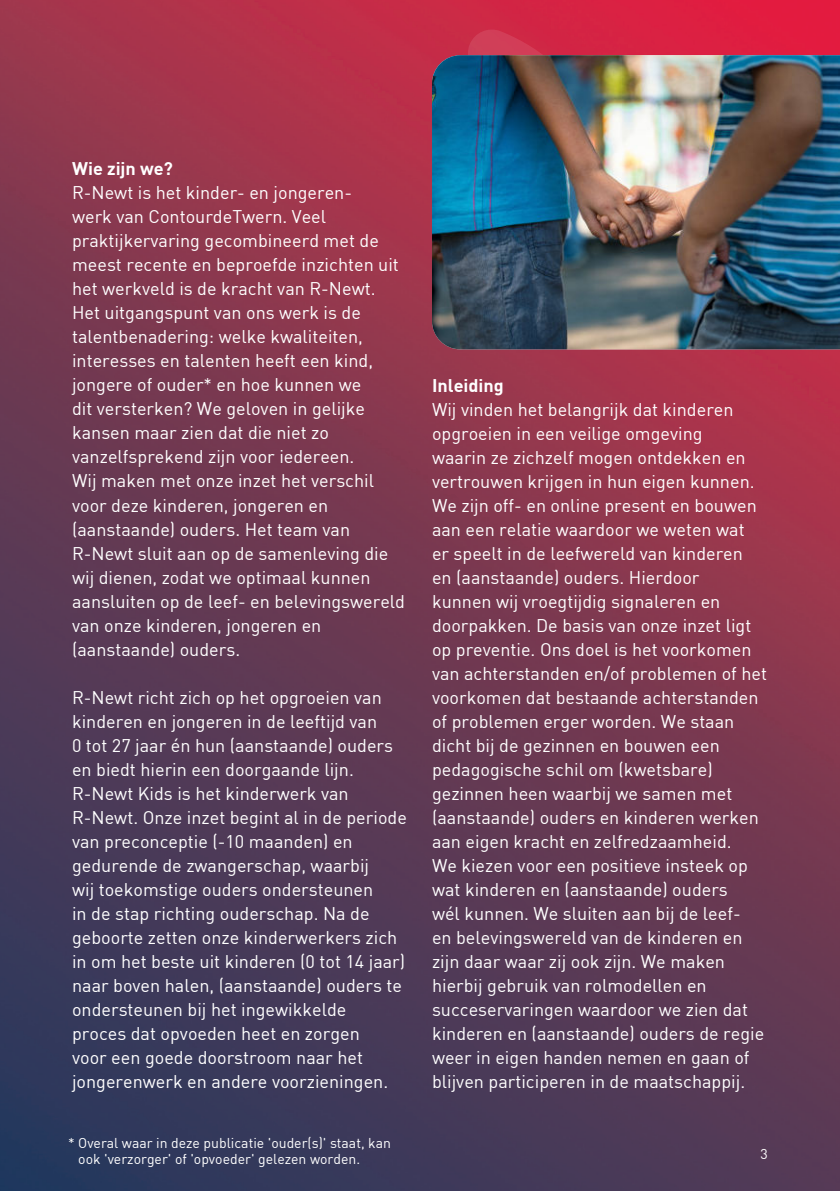
<style>
.page{position:relative;width:840px;height:1191px;background:#fff}
.page>*{position:absolute;margin:0;border:0;box-sizing:border-box;transform-origin:0 0}
.t1{font:18px/24px "Dinreg";color:#fff}
.t2{font:18px "Dinbol";color:#fff}
.t3{font:14px/16px "Dinreg";color:#fff}
</style>
<div class="page">
<img style="left:0;top:0;width:839px;height:1191px">
<svg style="left:464px;top:26px;width:351px;height:29px;background:#d72445"></svg>
<img style="left:432px;top:55px;width:407px;height:294px">
<p class="t2" style="left:72px;top:161px;width:102px">Wie zijn we?</p>
<p class="t1" style="left:72px;top:182px;width:334px">R-Newt is het kinder- en jongeren-<br>werk van ContourdeTwern. Veel praktijkervaring gecombineerd met de meest recente en beproefde inzichten uit het werkveld is de kracht van R-Newt.<br>Het uitgangspunt van ons werk is de talentbenadering: welke kwaliteiten, interesses en talenten heeft een kind, jongere of ouder* en hoe kunnen we<br>dit versterken? We geloven in gelijke kansen maar zien dat die niet zo vanzelfsprekend zijn voor iedereen.<br>Wij maken met onze inzet het verschil voor deze kinderen, jongeren en (aanstaande) ouders. Het team van R-Newt sluit aan op de samenleving die wij dienen, zodat we optimaal kunnen aansluiten op de leef- en belevingswereld van onze kinderen, jongeren en (aanstaande) ouders.</p>
<p class="t1" style="left:72px;top:686px;width:336px">R-Newt richt zich op het opgroeien van kinderen en jongeren in de leeftijd van<br>0 tot 27 jaar én hun (aanstaande) ouders en biedt hierin een doorgaande lijn.<br>R-Newt Kids is het kinderwerk van R-Newt. Onze inzet begint al in de periode van preconceptie (-10 maanden) en gedurende de zwangerschap, waarbij<br>wij toekomstige ouders ondersteunen<br>in de stap richting ouderschap. Na de geboorte zetten onze kinderwerkers zich in om het beste uit kinderen (0 tot 14 jaar) naar boven halen, (aanstaande) ouders te ondersteunen bij het ingewikkelde<br>proces dat opvoeden heet en zorgen<br>voor een goede doorstroom naar het jongerenwerk en andere voorzieningen.</p>
<p class="t3" style="left:78px;top:1136px;width:314px;text-indent:-10px">* Overal waar in deze publicatie 'ouder(s)' staat, kan ook 'verzorger' of 'opvoeder' gelezen worden.</p>
<p class="t2" style="left:432px;top:377px;width:73px">Inleiding</p>
<p class="t1" style="left:432px;top:398px;width:336px">Wij vinden het belangrijk dat kinderen opgroeien in een veilige omgeving<br>waarin ze zichzelf mogen ontdekken en vertrouwen krijgen in hun eigen kunnen.<br>We zijn off- en online present en bouwen aan een relatie waardoor we weten wat<br>er speelt in de leefwereld van kinderen en (aanstaande) ouders. Hierdoor<br>kunnen wij vroegtijdig signaleren en doorpakken. De basis van onze inzet ligt op preventie. Ons doel is het voorkomen van achterstanden en/of problemen of het voorkomen dat bestaande achterstanden of problemen erger worden. We staan dicht bij de gezinnen en bouwen een pedagogische schil om (kwetsbare) gezinnen heen waarbij we samen met (aanstaande) ouders en kinderen werken aan eigen kracht en zelfredzaamheid.<br>We kiezen voor een positieve insteek op wat kinderen en (aanstaande) ouders<br>wél kunnen. We sluiten aan bij de leef-<br>en belevingswereld van de kinderen en zijn daar waar zij ook zijn. We maken hierbij gebruik van rolmodellen en succeservaringen waardoor we zien dat kinderen en (aanstaande) ouders de regie weer in eigen handen nemen en gaan of blijven participeren in de maatschappij.</p>
<p class="t3" style="left:760px;top:1147px;width:9px">3</p>
</div>
